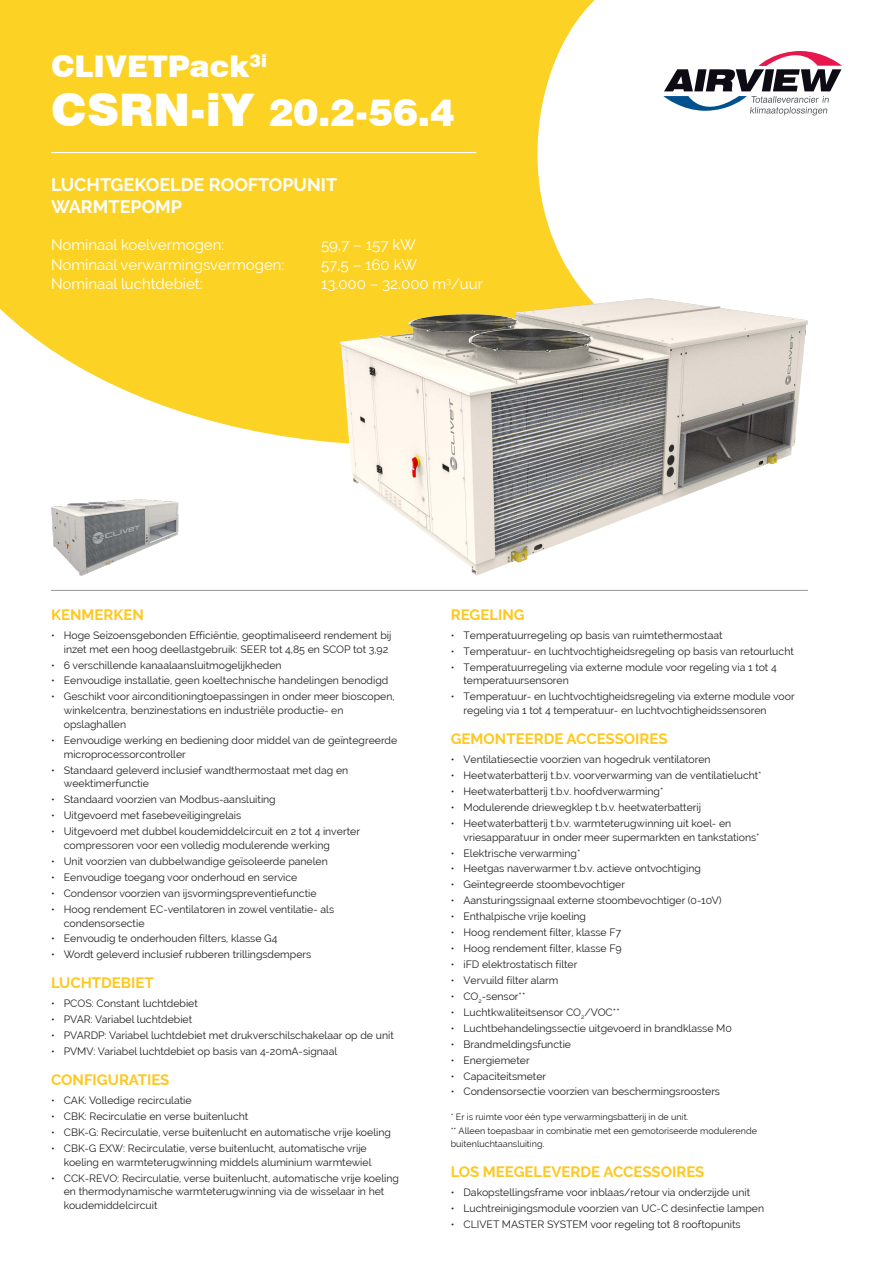
<style>
.page{position:relative;width:893px;height:1263px;background:#fff}
.page>*{position:absolute;margin:0;border:0;box-sizing:border-box;transform-origin:0 0}
.t1{font:900 37.5px "Swiss 721 BT";color:#fff}
.t2{font:900 30px "Swiss 721 BT";color:#fff}
.t3{font:700 18px "Raleway";color:#fff}
.t4{font:15px "Raleway";color:#fff}
.t5{font:700 15px "Raleway";color:#fec820}
.t6{font:10.5px/13.8px "Raleway";color:#231f20}
.t7{font:9px/13.5px "Raleway";color:#231f20}
.s1{font-size:45px}
</style>
<div class="page">
<svg style="left:0;top:0;width:595px;height:500px;fill:#fcd325"></svg>
<svg style="left:663px;top:51px;width:179px;height:65px"></svg>
<hr style="left:51px;top:152px;width:425px;height:1px;background:#fff">
<hr style="left:51px;top:590px;width:757px;height:1px;background:#939598">
<img style="left:340px;top:298px;width:468px;height:278px">
<img style="left:51px;top:500px;width:128px;height:76px">
<p class="t2" style="left:51px;top:48px;width:217px">CLIVETPack<sup>3i</sup></p>
<p class="t1" style="left:51px;top:90px;width:405px"><span class="s1">CSRN-iY</span> 20.2-56.4</p>
<p class="t3" style="left:51px;top:175px;width:288px">LUCHTGEKOELDE ROOFTOPUNIT</p>
<p class="t3" style="left:51px;top:196px;width:133px">WARMTEPOMP</p>
<p class="t4" style="left:51px;top:236px;width:175px">Nominaal koelvermogen:</p>
<p class="t4" style="left:321px;top:236px;width:96px">59,7 – 157 kW</p>
<p class="t4" style="left:51px;top:256px;width:235px">Nominaal verwarmingsvermogen:</p>
<p class="t4" style="left:321px;top:256px;width:98px">57,5 – 160 kW</p>
<p class="t4" style="left:51px;top:275px;width:153px">Nominaal luchtdebiet:</p>
<p class="t4" style="left:321px;top:275px;width:163px">13.000 – 32.000 m<sup>3</sup>/uur</p>
<p class="t5" style="left:51px;top:606px;width:94px">KENMERKEN</p>
<p class="t6" style="left:51px;top:628px;width:342px;text-align:right">• Hoge Seizoensgebonden Efficiëntie, geoptimaliseerd rendement bij inzet met een hoog deellastgebruik: SEER tot 4,85 en SCOP tot 3,92</p>
<p class="t6" style="left:51px;top:658px;width:232px">• 6 verschillende kanaalaansluitmogelijkheden</p>
<p class="t6" style="left:51px;top:674px;width:339px">• Eenvoudige installatie, geen koeltechnische handelingen benodigd</p>
<p class="t6" style="left:64px;top:690px;width:332px;text-indent:-13px">• Geschikt voor airconditioningtoepassingen in onder meer bioscopen, winkelcentra, benzinestations en industriële productie- en opslaghallen</p>
<p class="t6" style="left:64px;top:733px;width:335px;text-indent:-13px">• Eenvoudige werking en bediening door middel van de geïntegreerde microprocessorcontroller</p>
<p class="t6" style="left:64px;top:763px;width:286px;text-indent:-13px">• Standaard geleverd inclusief wandthermostaat met dag en weektimerfunctie</p>
<p class="t6" style="left:51px;top:793px;width:226px">• Standaard voorzien van Modbus-aansluiting</p>
<p class="t6" style="left:51px;top:809px;width:192px">• Uitgevoerd met fasebeveiligingrelais</p>
<p class="t6" style="left:64px;top:824px;width:298px;text-indent:-13px">• Uitgevoerd met dubbel koudemiddelcircuit en 2 tot 4 inverter compressoren voor een volledig modulerende werking</p>
<p class="t6" style="left:51px;top:854px;width:278px">• Unit voorzien van dubbelwandige geïsoleerde panelen</p>
<p class="t6" style="left:51px;top:870px;width:248px">• Eenvoudige toegang voor onderhoud en service</p>
<p class="t6" style="left:51px;top:886px;width:267px">• Condensor voorzien van ijsvormingspreventiefunctie</p>
<p class="t6" style="left:64px;top:902px;width:272px;text-indent:-13px">• Hoog rendement EC-ventilatoren in zowel ventilatie- als condensorsectie</p>
<p class="t6" style="left:51px;top:932px;width:228px">• Eenvoudig te onderhouden filters, klasse G4</p>
<p class="t6" style="left:51px;top:948px;width:262px">• Wordt geleverd inclusief rubberen trillingsdempers</p>
<p class="t5" style="left:51px;top:974px;width:104px">LUCHTDEBIET</p>
<p class="t6" style="left:51px;top:997px;width:148px">• PCOS: Constant luchtdebiet</p>
<p class="t6" style="left:51px;top:1012px;width:143px">• PVAR: Variabel luchtdebiet</p>
<p class="t6" style="left:51px;top:1028px;width:344px">• PVARDP: Variabel luchtdebiet met drukverschilschakelaar op de unit</p>
<p class="t6" style="left:51px;top:1044px;width:288px">• PVMV: Variabel luchtdebiet op basis van 4-20mA-signaal</p>
<p class="t5" style="left:51px;top:1071px;width:120px">CONFIGURATIES</p>
<p class="t6" style="left:51px;top:1093px;width:142px">• CAK: Volledige recirculatie</p>
<p class="t6" style="left:51px;top:1109px;width:199px">• CBK: Recirculatie en verse buitenlucht</p>
<p class="t6" style="left:51px;top:1125px;width:341px">• CBK-G: Recirculatie, verse buitenlucht en automatische vrije koeling</p>
<p class="t6" style="left:64px;top:1141px;width:309px;text-indent:-13px">• CBK-G EXW: Recirculatie, verse buitenlucht, automatische vrije koeling en warmteterugwinning middels aluminium warmtewiel</p>
<p class="t6" style="left:64px;top:1171px;width:337px;text-indent:-13px">• CCK-REVO: Recirculatie, verse buitenlucht, automatische vrije koeling en thermodynamische warmteterugwinning via de wisselaar in het koudemiddelcircuit</p>
<p class="t5" style="left:451px;top:606px;width:76px">REGELING</p>
<p class="t6" style="left:451px;top:628px;width:273px">• Temperatuurregeling op basis van ruimtethermostaat</p>
<p class="t6" style="left:451px;top:644px;width:345px">• Temperatuur- en luchtvochtigheidsregeling op basis van retourlucht</p>
<p class="t6" style="left:463px;top:660px;width:315px;text-indent:-13px">• Temperatuurregeling via externe module voor regeling via 1 tot 4 temperatuursensoren</p>
<p class="t6" style="left:463px;top:690px;width:333px;text-indent:-13px">• Temperatuur- en luchtvochtigheidsregeling via externe module voor regeling via 1 tot 4 temperatuur- en luchtvochtigheidssensoren</p>
<p class="t5" style="left:451px;top:730px;width:218px">GEMONTEERDE ACCESSOIRES</p>
<p class="t6" style="left:451px;top:752px;width:261px">• Ventilatiesectie voorzien van hogedruk ventilatoren</p>
<p class="t6" style="left:451px;top:768px;width:312px">• Heetwaterbatterij t.b.v. voorverwarming van de ventilatielucht*</p>
<p class="t6" style="left:451px;top:784px;width:214px">• Heetwaterbatterij t.b.v. hoofdverwarming*</p>
<p class="t6" style="left:451px;top:800px;width:252px">• Modulerende driewegklep t.b.v. heetwaterbatterij</p>
<p class="t6" style="left:463px;top:816px;width:297px;text-indent:-13px">• Heetwaterbatterij t.b.v. warmteterugwinning uit koel- en vriesapparatuur in onder meer supermarkten en tankstations*</p>
<p class="t6" style="left:451px;top:846px;width:131px">• Elektrische verwarming*</p>
<p class="t6" style="left:451px;top:862px;width:252px">• Heetgas naverwarmer t.b.v. actieve ontvochtiging</p>
<p class="t6" style="left:451px;top:878px;width:176px">• Geïntegreerde stoombevochtiger</p>
<p class="t6" style="left:451px;top:894px;width:273px">• Aansturingssignaal externe stoombevochtiger (0-10V)</p>
<p class="t6" style="left:451px;top:910px;width:137px">• Enthalpische vrije koeling</p>
<p class="t6" style="left:451px;top:925px;width:172px">• Hoog rendement filter, klasse F7</p>
<p class="t6" style="left:451px;top:941px;width:173px">• Hoog rendement filter, klasse F9</p>
<p class="t6" style="left:451px;top:957px;width:128px">• iFD elektrostatisch filter</p>
<p class="t6" style="left:451px;top:973px;width:109px">• Vervuild filter alarm</p>
<p class="t6" style="left:451px;top:989px;width:76px">• CO<sub>2</sub>-sensor**</p>
<p class="t6" style="left:451px;top:1005px;width:170px">• Luchtkwaliteitsensor CO<sub>2</sub>/VOC**</p>
<p class="t6" style="left:451px;top:1021px;width:283px">• Luchtbehandelingssectie uitgevoerd in brandklasse M0</p>
<p class="t6" style="left:451px;top:1037px;width:122px">• Brandmeldingsfunctie</p>
<p class="t6" style="left:451px;top:1053px;width:81px">• Energiemeter</p>
<p class="t6" style="left:451px;top:1069px;width:97px">• Capaciteitsmeter</p>
<p class="t6" style="left:451px;top:1085px;width:271px">• Condensorsectie voorzien van beschermingsroosters</p>
<p class="t7" style="left:451px;top:1110px;width:239px">* Er is ruimte voor één type verwarmingsbatterij in de unit.</p>
<p class="t7" style="left:451px;top:1124px;width:308px">** Alleen toepasbaar in combinatie met een gemotoriseerde modulerende buitenluchtaansluiting.</p>
<p class="t5" style="left:451px;top:1163px;width:255px">LOS MEEGELEVERDE ACCESSOIRES</p>
<p class="t6" style="left:451px;top:1185px;width:301px">• Dakopstellingsframe voor inblaas/retour via onderzijde unit</p>
<p class="t6" style="left:451px;top:1201px;width:315px">• Luchtreinigingsmodule voorzien van UC-C desinfectie lampen</p>
<p class="t6" style="left:451px;top:1217px;width:291px">• CLIVET MASTER SYSTEM voor regeling tot 8 rooftopunits</p>
</div>
